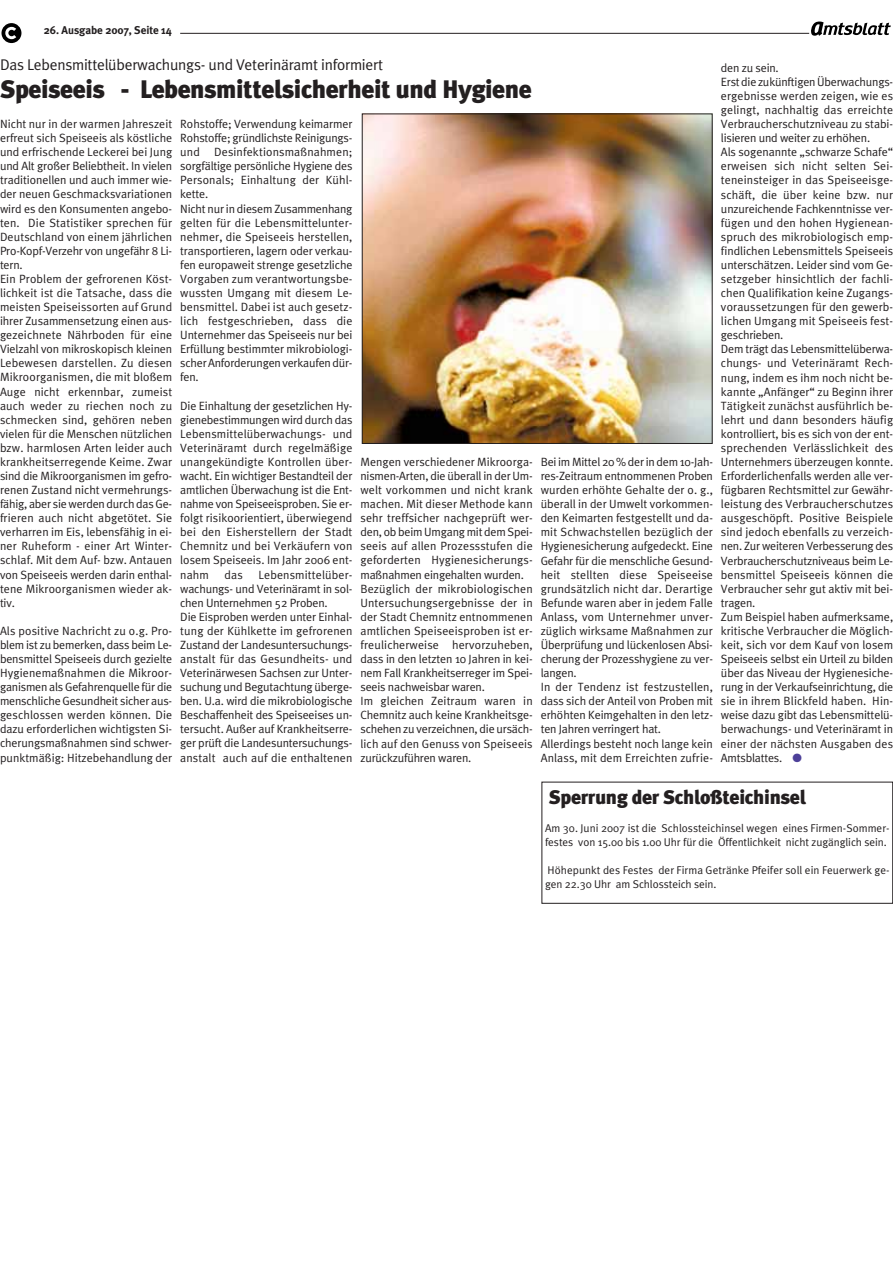
<style>
.page{position:relative;width:893px;height:1263px;background:#fff}
.page>*{position:absolute;margin:0;border:0;box-sizing:border-box;transform-origin:0 0}
.t1{font:900 25.35px "Meta Plus";letter-spacing:-.015em;color:#231f20}
.t2{font:900 19.65px "Meta Plus";letter-spacing:-.015em;color:#231f20}
.t3{font:15.45px "Meta Plus Normal";letter-spacing:-.015em;color:#231f20}
.t4{font:12px/14.1px "Meta Plus Normal";color:#231f20}
.t5{font:11.25px/14.1px "Meta Plus Normal";color:#231f20}
.t6{font:700 11.25px "Meta Plus";letter-spacing:-.005em;color:#231f20}
.s1{color:#4d4099}
</style>
<div class="page">
<hr style="left:180px;top:33px;width:629px;height:1px;background:#231f20">
<div style="left:2px;top:23px;width:19px;height:20px;background:#000;border-radius:50%"></div>
<svg style="left:5px;top:27px;width:11px;height:12px"></svg>
<svg style="left:811px;top:22px;width:79px;height:14px"></svg>
<div style="left:541px;top:782px;width:351px;height:122px;border:1px solid #231f20"></div>
<img style="left:364px;top:116px;width:346px;height:326px">
<div style="left:362px;top:114px;width:350px;height:330px;border:1px solid #231f20"></div>
<p class="t6" style="left:44px;top:26px;width:130px">26. Ausgabe 2007, Seite 14</p>
<p class="t3" style="left:0;top:59px;width:384px">Das Lebensmittelüberwachungs- und Veterinäramt informiert</p>
<h1 class="t1" style="left:0;top:79px;width:533px">Speiseeis - Lebensmittelsicherheit und Hygiene</h1>
<p class="t4" style="left:0;top:118px;width:174px">Nicht nur in der warmen Jahreszeit erfreut sich Speiseeis als köstliche und erfrischende Leckerei bei Jung und Alt großer Beliebtheit. In vielen traditionellen und auch immer wie&shy;der neuen Geschmacksvariationen wird es den Konsumenten angebo&shy;ten. Die Statistiker sprechen für<br>Deutschland von einem jährlichen<br>Pro-Kopf-Verzehr von ungefähr 8 Li&shy;tern.<br>Ein Problem der gefrorenen Köst&shy;lichkeit ist die Tatsache, dass die meisten Speiseissorten auf Grund ihrer Zusammensetzung einen aus&shy;gezeichnete Nährboden für eine<br>Vielzahl von mikroskopisch kleinen<br>Lebewesen darstellen. Zu diesen<br>Mikroorganismen, die mit bloßem<br>Auge nicht erkennbar, zumeist auch weder zu riechen noch zu schmecken sind, gehören neben vielen für die Menschen nützlichen bzw. harmlosen Arten leider auch krankheitserregende Keime. Zwar sind die Mikroorganismen im gefro&shy;renen Zustand nicht vermehrungs&shy;fähig, aber sie werden durch das Ge&shy;frieren auch nicht abgetötet. Sie verharren im Eis, lebensfähig in ei&shy;ner Ruheform - einer Art Winter&shy;schlaf. Mit dem Auf- bzw. Antauen von Speiseeis werden darin enthal&shy;tene Mikroorganismen wieder ak&shy;tiv.</p>
<p class="t4" style="left:0;top:625px;width:174px;text-align:justify">Als positive Nachricht zu o.g. Pro&shy;blem ist zu bemerken, dass beim Le&shy;bensmittel Speiseeis durch gezielte Hygienemaßnahmen die Mikroor&shy;ganismen als Gefahrenquelle für die menschliche Gesundheit sicher aus&shy;geschlossen werden können. Die dazu erforderlichen wichtigsten Si&shy;cherungsmaßnahmen sind schwer&shy;punktmäßig: Hitzebehandlung der</p>
<p class="t4" style="left:180px;top:118px;width:174px">Rohstoffe; Verwendung keimarmer<br>Rohstoffe; gründlichste Reinigungs&shy;und Desinfektionsmaßnahmen; sorgfältige persönliche Hygiene des<br>Personals; Einhaltung der Kühl&shy;kette.<br>Nicht nur in diesem Zusammenhang gelten für die Lebensmittelunter&shy;nehmer, die Speiseeis herstellen, transportieren, lagern oder verkau&shy;fen europaweit strenge gesetzliche<br>Vorgaben zum verantwortungsbe&shy;wussten Umgang mit diesem Le&shy;bensmittel. Dabei ist auch gesetz&shy;lich festgeschrieben, dass die<br>Unternehmer das Speiseeis nur bei<br>Erfüllung bestimmter mikrobiologi&shy;scher Anforderungen verkaufen dür&shy;fen.</p>
<p class="t4" style="left:180px;top:400px;width:174px;text-align:justify">Die Einhaltung der gesetzlichen Hy&shy;gienebestimmungen wird durch das Lebensmittelüberwachungs- und Veterinäramt durch regelmäßige unangekündigte Kontrollen über&shy;wacht. Ein wichtiger Bestandteil der amtlichen Überwachung ist die Ent&shy;nahme von Speiseeisproben. Sie er&shy;folgt risikoorientiert, überwiegend bei den Eisherstellern der Stadt Chemnitz und bei Verkäufern von losem Speiseeis. Im Jahr 2006 ent&shy;nahm</p>
<p class="t4" style="left:180px;top:568px;width:174px;text-indent:78px">Lebensmittelüber&shy;wachungs- und Veterinäramt in sol&shy;chen Unternehmen 52 Proben.<br>Die Eisproben werden unter Einhal&shy;tung der Kühlkette im gefrorenen Zustand der Landesuntersuchungs&shy;anstalt für das Gesundheits- und Veterinärwesen Sachsen zur Unter&shy;suchung und Begutachtung überge&shy;ben. U.a. wird die mikrobiologische Beschaffenheit des Speiseeises un&shy;tersucht. Außer auf Krankheitserre&shy;ger prüft die Landesuntersuchungs&shy;anstalt auch auf die enthaltenen</p>
<p class="t4" style="left:225px;top:568px;width:20px">das</p>
<p class="t4" style="left:360px;top:456px;width:174px">Mengen verschiedener Mikroorga&shy;nismen-Arten, die überall in der Um&shy;welt vorkommen und nicht krank machen. Mit dieser Methode kann sehr treffsicher nachgeprüft wer&shy;den, ob beim Umgang mit dem Spei&shy;seeis auf allen Prozessstufen die geforderten Hygienesicherungs&shy;maßnahmen eingehalten wurden.<br>Bezüglich der mikrobiologischen<br>Untersuchungsergebnisse der in der Stadt Chemnitz entnommenen amtlichen Speiseeisproben ist er&shy;freulicherweise hervorzuheben, dass in den letzten 10 Jahren in kei&shy;nem Fall Krankheitserreger im Spei&shy;seeis nachweisbar waren.<br>Im gleichen Zeitraum waren in<br>Chemnitz auch keine Krankheitsge&shy;schehen zu verzeichnen, die ursäch&shy;lich auf den Genuss von Speiseeis zurückzuführen waren.</p>
<p class="t4" style="left:540px;top:456px;width:174px">Bei im Mittel 20 % der in dem 10-Jah&shy;res-Zeitraum entnommenen Proben wurden erhöhte Gehalte der o. g., überall in der Umwelt vorkommen&shy;den Keimarten festgestellt und da&shy;mit Schwachstellen bezüglich der<br>Hygienesicherung aufgedeckt. Eine<br>Gefahr für die menschliche Gesund&shy;heit stellten diese Speiseeise grundsätzlich nicht dar. Derartige<br>Befunde waren aber in jedem Falle<br>Anlass, vom Unternehmer unver&shy;züglich wirksame Maßnahmen zur<br>Überprüfung und lückenlosen Absi&shy;cherung der Prozesshygiene zu ver&shy;langen.<br>In der Tendenz ist festzustellen, dass sich der Anteil von Proben mit erhöhten Keimgehalten in den letz&shy;ten Jahren verringert hat.<br>Allerdings besteht noch lange kein<br>Anlass, mit dem Erreichten zufrie-</p>
<p class="t4" style="left:721px;top:62px;width:174px">den zu sein.<br>Erst die zukünftigen Überwachungs&shy;ergebnisse werden zeigen, wie es gelingt, nachhaltig das erreichte<br>Verbraucherschutzniveau zu stabi&shy;lisieren und weiter zu erhöhen.<br>Als sogenannte „schwarze Schafe“ erweisen sich nicht selten Sei&shy;teneinsteiger in das Speiseeisge&shy;schäft, die über keine bzw. nur unzureichende Fachkenntnisse ver&shy;fügen und den hohen Hygienean&shy;spruch des mikrobiologisch emp&shy;findlichen Lebensmittels Speiseeis unterschätzen. Leider sind vom Ge&shy;setzgeber hinsichtlich der fachli&shy;chen Qualifikation keine Zugangs&shy;voraussetzungen für den gewerb&shy;lichen Umgang mit Speiseeis fest&shy;geschrieben.<br>Dem trägt das Lebensmittelüberwa&shy;chungs- und Veterinäramt Rech&shy;nung, indem es ihm noch nicht be&shy;kannte „Anfänger“ zu Beginn ihrer<br>Tätigkeit zunächst ausführlich be&shy;lehrt und dann besonders häufig kontrolliert, bis es sich von der ent&shy;sprechenden Verlässlichkeit des<br>Unternehmers überzeugen konnte.<br>Erforderlichenfalls werden alle ver&shy;fügbaren Rechtsmittel zur Gewähr&shy;leistung des Verbraucherschutzes ausgeschöpft. Positive Beispiele sind jedoch ebenfalls zu verzeich&shy;nen. Zur weiteren Verbesserung des<br>Verbraucherschutzniveaus beim Le&shy;bensmittel Speiseeis können die<br>Verbraucher sehr gut aktiv mit bei&shy;tragen.<br>Zum Beispiel haben aufmerksame, kritische Verbraucher die Möglich&shy;keit, sich vor dem Kauf von losem<br>Speiseeis selbst ein Urteil zu bilden über das Niveau der Hygienesiche&shy;rung in der Verkaufseinrichtung, die sie in ihrem Blickfeld haben. Hin&shy;weise dazu gibt das Lebensmittelü&shy;berwachungs- und Veterinäramt in einer der nächsten Ausgaben des<br>Amtsblattes. <span class="s1">●</span></p>
<h2 class="t2" style="left:549px;top:789px;width:259px">Sperrung der Schloßteichinsel</h2>
<p class="t5" style="left:545px;top:822px;width:346px">Am 30. Juni 2007 ist die Schlossteichinsel wegen eines Firmen-Sommer&shy;festes von 15.00 bis 1.00 Uhr für die Öffentlichkeit nicht zugänglich sein.</p>
<p class="t5" style="left:545px;top:864px;width:346px">Höhepunkt des Festes der Firma Getränke Pfeifer soll ein Feuerwerk ge&shy;gen 22.30 Uhr am Schlossteich sein.</p>
</div>
